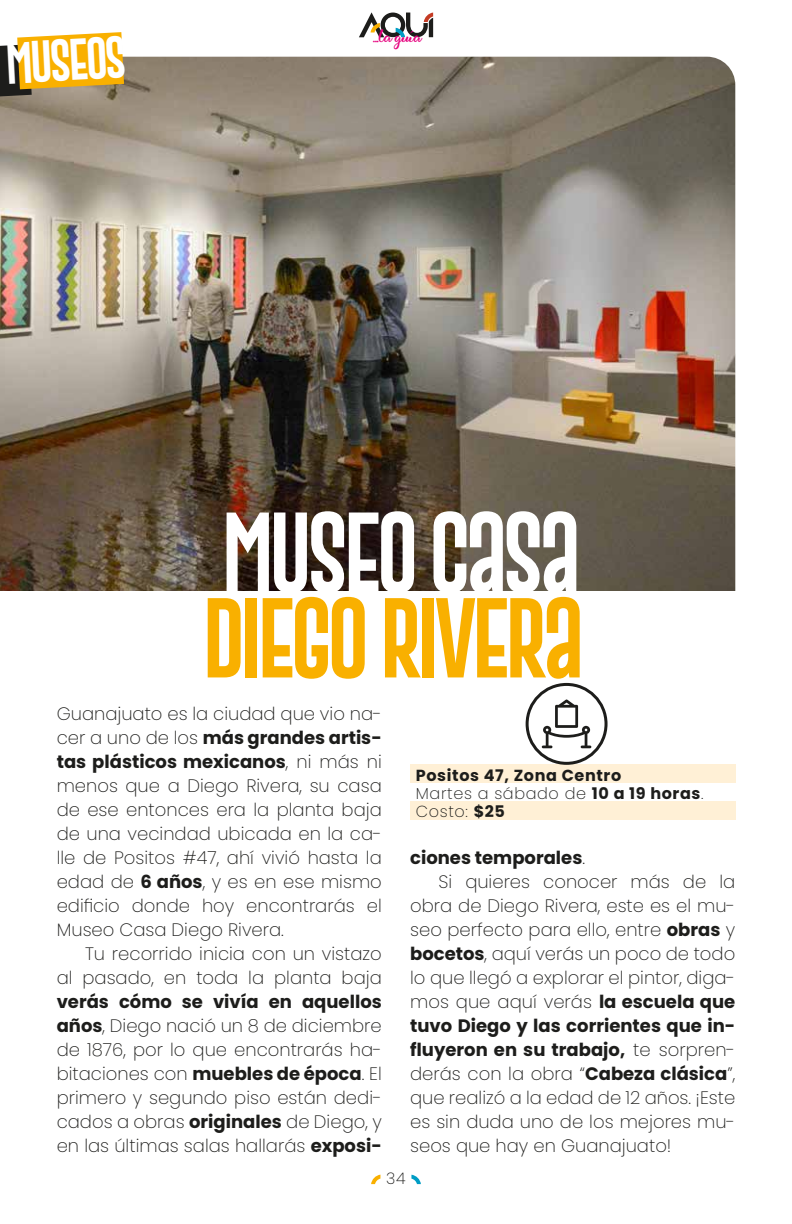
<style>
.page{position:relative;width:792px;height:1224px;background:#fff}
.page>*{position:absolute;margin:0;border:0;box-sizing:border-box;transform-origin:0 0}
.t1{font:82.8px "Gobold Extra 2";letter-spacing:-.06em;color:#f9b000}
.t2{font:82.8px "Gobold Extra 2";letter-spacing:-.06em;color:#fff}
.t3{font:42.8px "Gobold Extra 2";color:#fff}
.t4{font:200 18px/24px "Poppins";color:#1d1d1b;text-align:justify}
.t5{font:700 18px "Poppins";color:#1d1d1b}
.t6{font:700 16px/18px "Poppins";letter-spacing:.04em;color:#1d1d1b}
.t7{font:200 16px "Poppins";color:#1d1d1b}
.t8{font:700 14px "Fredly";color:#e6007e}
.s1{font-weight:700}
.s2{font-weight:200}
</style>
<div class="page">
<svg style="left:371px;top:1175px;width:9px;height:9px"></svg>
<svg style="left:411px;top:1175px;width:10px;height:9px"></svg>
<div style="left:410px;top:764px;width:325px;height:19px;background:#fff0d6"></div>
<div style="left:410px;top:801px;width:325px;height:19px;background:#fff0d6"></div>
<img style="left:0;top:57px;width:735px;height:534px">
<svg style="left:359px;top:12px;width:74px;height:25px"></svg>
<div style="left:526px;top:683px;width:82px;height:82px;border:3px solid #1d1d1b;border-radius:50%"></div>
<svg style="left:542px;top:699px;width:49px;height:49px"></svg>
<svg style="left:0;top:32px;width:124px;height:64px;background:#d29e24"></svg>
<h2 class="t3" style="left:4px;top:36px;width:122px;rotate:-3deg">MUSEOS</h2>
<p class="t8" style="left:373px;top:29px;width:50px">...la guía</p>
<h1 class="t2" style="left:221px;top:499px;width:361px">MUSEO CASA</h1>
<h1 class="t1" style="left:202px;top:585px;width:383px">DIEGO RIVERA</h1>
<p class="t4" style="left:57px;top:702px;width:327px">Guanajuato es la ciudad que vio na&shy;cer a uno de los <span class="s1">más grandes artis&shy;tas plásticos mexicanos</span>, ni más ni menos que a Diego Rivera, su casa de ese entonces era la planta baja de una vecindad ubicada en la ca&shy;lle de Positos #47, ahí vivió hasta la edad de <span class="s1">6 años</span>, y es en ese mismo edificio donde hoy encontrarás el Museo Casa Diego Rivera.</p>
<p class="t4" style="left:57px;top:942px;width:327px;text-align:right">Tu recorrido inicia con un vistazo<br>al pasado, en toda la planta baja</p>
<p class="t4" style="left:57px;top:990px;width:327px"><span class="s1">verás cómo se vivía en aquellos años</span>, Diego nació un 8 de diciembre de 1876, por lo que encontrarás ha&shy;bitaciones con <span class="s1">muebles de época</span>. El primero y segundo piso están dedi&shy;cados a obras <span class="s1">originales</span> de Diego, y en las últimas salas hallarás <span class="s1">exposi-</span></p>
<p class="t6" style="left:416px;top:767px;width:289px">Positos 47, Zona Centro<br><span class="s2">Martes a sábado de</span> 10 a 19 horas<span class="s2">.<br>Costo:</span> $25</p>
<p class="t5" style="left:410px;top:847px;width:176px">ciones temporales<span class="s2">.</span></p>
<p class="t4" style="left:439px;top:870px;width:298px">Si quieres conocer más de la</p>
<p class="t4" style="left:410px;top:894px;width:327px">obra de Diego Rivera, este es el mu-</p>
<p class="t4" style="left:410px;top:918px;width:327px">seo perfecto para ello, entre <span class="s1">obras</span> y</p>
<p class="t4" style="left:410px;top:942px;width:327px"><span class="s1">bocetos</span>, aquí verás un poco de todo</p>
<p class="t4" style="left:410px;top:966px;width:327px">lo que llegó a explorar el pintor, diga-</p>
<p class="t4" style="left:410px;top:990px;width:327px">mos que aquí verás <span class="s1">la escuela que</span></p>
<p class="t5" style="left:410px;top:1015px;width:327px">tuvo Diego y las corrientes que in-</p>
<p class="t5" style="left:410px;top:1039px;width:327px">fluyeron en su trabajo, <span class="s2">te sorpren-</span></p>
<p class="t4" style="left:410px;top:1062px;width:327px">derás con la obra “<span class="s1">Cabeza clásica</span>”,</p>
<p class="t4" style="left:410px;top:1086px;width:327px">que realizó a la edad de 12 años. ¡Este</p>
<p class="t4" style="left:410px;top:1110px;width:327px">es sin duda uno de los mejores mu-</p>
<p class="t4" style="left:410px;top:1134px;width:263px">seos que hay en Guanajuato!</p>
<p class="t7" style="left:386px;top:1169px;width:21px">34</p>
</div>
